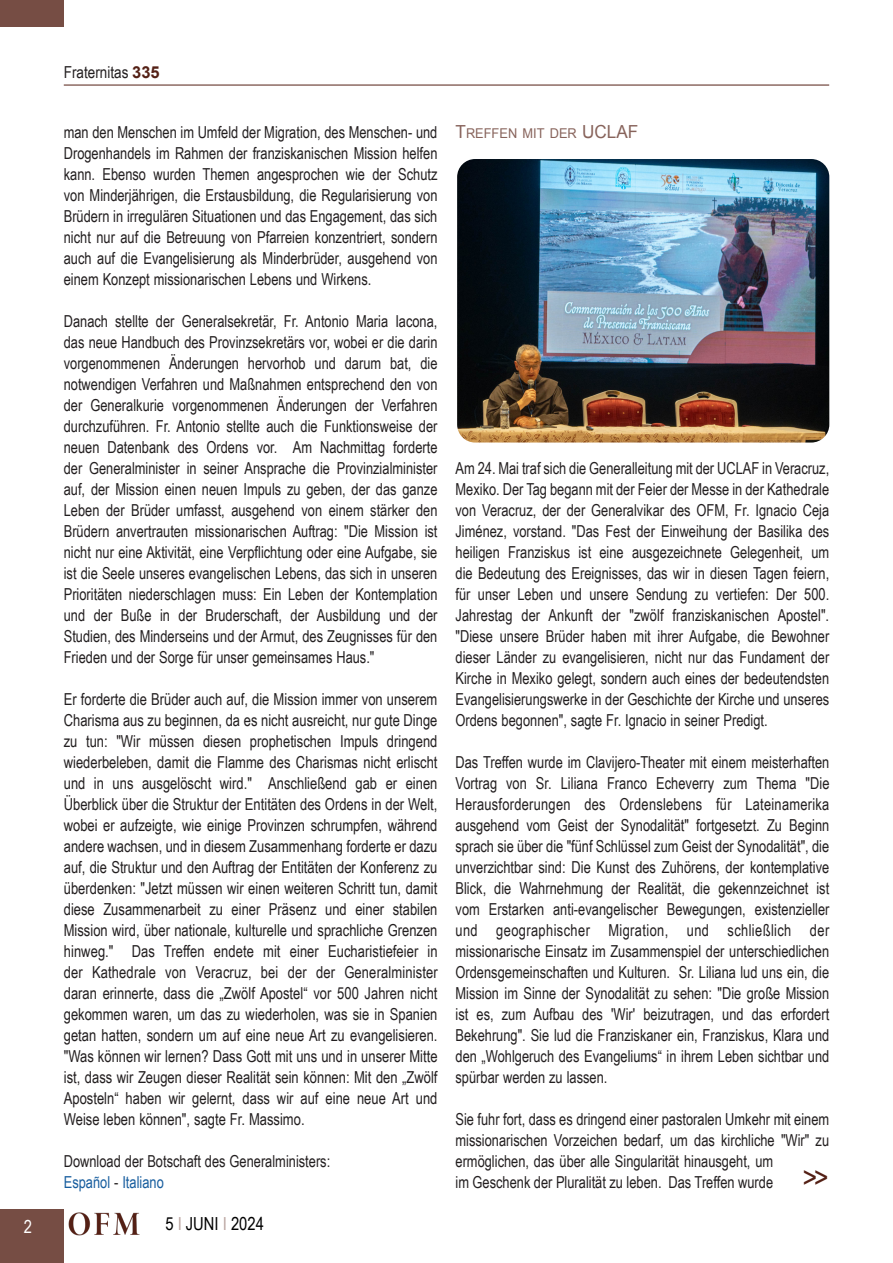
<style>
.page{position:relative;width:893px;height:1263px;background:#fff}
.page>*{position:absolute;margin:0;border:0;box-sizing:border-box;transform-origin:0 0}
.Testo_sinEspacio{font:30px "Arial Narrow";color:#542015}
.t1{font:18px "Arial Narrow";color:#000}
.t2{font:18px "Arial Narrow";color:#fff}
.Titolo{font:16.5px/21px "Arial Narrow";color:#231f20;text-align:justify;scale:.95 1}
.Titolo-2{font:16.5px/21px "Arial Narrow";color:#231f20;text-align:justify;scale:.96 1}
.Titolo-3{font:16.5px "Arial Narrow";color:#175d9e;scale:.95 1}
.Titolo-4{font:16.5px "Arial Narrow";color:#231f20}
.Titolo_piccolo{font:13.5px "Arial";color:#87635b;scale:.95 1}
.s1{font-family:"Arial";font-weight:700;color:#542015}
.s2{color:#231f20}
.s3{color:#bba6a1}
.s4{font-size:18px}
</style>
<div class="page">
<div style="left:0;top:1209px;width:64px;height:54px;background:#764d44"></div>
<hr style="left:64px;top:85px;width:765px;height:1px;background:#542015">
<div style="left:0;top:0;width:64px;height:27px;background:#764d44"></div>
<img style="left:69px;top:1212px;width:71px;height:24px">
<img style="left:457px;top:159px;width:372px;height:283px">
<p class="t2" style="left:24px;top:1213px;width:10px">2</p>
<p class="Titolo-4" style="left:64px;top:60px;width:97px">Fraternitas <span class="s1">335</span></p>
<p class="Titolo" style="left:64px;top:121px;width:395px">man den Menschen im Umfeld der Migration, des Menschen- und Drogenhandels im Rahmen der franziskanischen Mission helfen kann. Ebenso wurden Themen angesprochen wie der Schutz von Minderjährigen, die Erstausbildung, die Regularisierung von Brüdern in irregulären Situationen und das Engagement, das sich nicht nur auf die Betreuung von Pfarreien konzentriert, sondern auch auf die Evangelisierung als Minderbrüder, ausgehend von einem Konzept missionarischen Lebens und Wirkens.</p>
<p class="Titolo" style="left:64px;top:310px;width:395px">Danach stellte der Generalsekretär, Fr. Antonio Maria Iacona, das neue Handbuch des Provinzsekretärs vor, wobei er die darin vorgenommenen Änderungen hervorhob und darum bat, die notwendigen Verfahren und Maßnahmen entsprechend den von der Generalkurie vorgenommenen Änderungen der Verfahren durchzuführen. Fr. Antonio stellte auch die Funktionsweise der neuen Datenbank des Ordens vor. Am Nachmittag forderte der Generalminister in seiner Ansprache die Provinzialminister auf, der Mission einen neuen Impuls zu geben, der das ganze Leben der Brüder umfasst, ausgehend von einem stärker den Brüdern anvertrauten missionarischen Auftrag: "Die Mission ist nicht nur eine Aktivität, eine Verpflichtung oder eine Aufgabe, sie ist die Seele unseres evangelischen Lebens, das sich in unseren Prioritäten niederschlagen muss: Ein Leben der Kontemplation und der Buße in der Bruderschaft, der Ausbildung und der Studien, des Minderseins und der Armut, des Zeugnisses für den Frieden und der Sorge für unser gemeinsames Haus."</p>
<p class="Titolo-2" style="left:64px;top:688px;width:391px">Er forderte die Brüder auch auf, die Mission immer von unserem Charisma aus zu beginnen, da es nicht ausreicht, nur gute Dinge zu tun: "Wir müssen diesen prophetischen Impuls dringend wiederbeleben, damit die Flamme des Charismas nicht erlischt und in uns ausgelöscht wird." Anschließend gab er einen Überblick über die Struktur der Entitäten des Ordens in der Welt, wobei er aufzeigte, wie einige Provinzen schrumpfen, während andere wachsen, und in diesem Zusammenhang forderte er dazu auf, die Struktur und den Auftrag der Entitäten der Konferenz zu überdenken: "Jetzt müssen wir einen weiteren Schritt tun, damit diese Zusammenarbeit zu einer Präsenz und einer stabilen Mission wird, über nationale, kulturelle und sprachliche Grenzen hinweg." Das Treffen endete mit einer Eucharistiefeier in der Kathedrale von Veracruz, bei der der Generalminister daran erinnerte, dass die „Zwölf Apostel“ vor 500 Jahren nicht gekommen waren, um das zu wiederholen, was sie in Spanien getan hatten, sondern um auf eine neue Art zu evangelisieren. "Was können wir lernen? Dass Gott mit uns und in unserer Mitte ist, dass wir Zeugen dieser Realität sein können: Mit den „Zwölf Aposteln“ haben wir gelernt, dass wir auf eine neue Art und Weise leben können", sagte Fr. Massimo.</p>
<p class="Titolo" style="left:64px;top:1150px;width:282px">Download der Botschaft des Generalministers:</p>
<p class="Titolo-3" style="left:64px;top:1170px;width:107px">Español <span class="s2">-</span> Italiano</p>
<p class="t1" style="left:165px;top:1210px;width:100px">5 <span class="s3">I</span> JUNI <span class="s3">I</span> 2024</p>
<p class="Titolo_piccolo" style="left:456px;top:124px;width:171px"><span class="s4">T</span>REFFEN MIT DER <span class="s4">UCLAF</span></p>
<p class="Titolo" style="left:456px;top:457px;width:395px">Am 24. Mai traf sich die Generalleitung mit der UCLAF in Veracruz, Mexiko. Der Tag begann mit der Feier der Messe in der Kathedrale von Veracruz, der der Generalvikar des OFM, Fr. Ignacio Ceja Jiménez, vorstand. "Das Fest der Einweihung der Basilika des heiligen Franziskus ist eine ausgezeichnete Gelegenheit, um die Bedeutung des Ereignisses, das wir in diesen Tagen feiern, für unser Leben und unsere Sendung zu vertiefen: Der 500.<br>Jahrestag der Ankunft der "zwölf franziskanischen Apostel". "Diese unsere Brüder haben mit ihrer Aufgabe, die Bewohner dieser Länder zu evangelisieren, nicht nur das Fundament der Kirche in Mexiko gelegt, sondern auch eines der bedeutendsten Evangelisierungswerke in der Geschichte der Kirche und unseres Ordens begonnen", sagte Fr. Ignacio in seiner Predigt.</p>
<p class="Titolo" style="left:456px;top:751px;width:395px">Das Treffen wurde im Clavijero-Theater mit einem meisterhaften Vortrag von Sr. Liliana Franco Echeverry zum Thema "Die Herausforderungen des Ordenslebens für Lateinamerika ausgehend vom Geist der Synodalität" fortgesetzt. Zu Beginn sprach sie über die "fünf Schlüssel zum Geist der Synodalität", die unverzichtbar sind: Die Kunst des Zuhörens, der kontemplative Blick, die Wahrnehmung der Realität, die gekennzeichnet ist vom Erstarken anti-evangelischer Bewegungen, existenzieller und geographischer Migration, und schließlich der missionarische Einsatz im Zusammenspiel der unterschiedlichen Ordensgemeinschaften und Kulturen. Sr. Liliana lud uns ein, die Mission im Sinne der Synodalität zu sehen: "Die große Mission ist es, zum Aufbau des 'Wir' beizutragen, und das erfordert Bekehrung". Sie lud die Franziskaner ein, Franziskus, Klara und den „Wohlgeruch des Evangeliums“ in ihrem Leben sichtbar und spürbar werden zu lassen.</p>
<p class="Titolo" style="left:456px;top:1108px;width:395px;text-align:left">Sie fuhr fort, dass es dringend einer pastoralen Umkehr mit einem missionarischen Vorzeichen bedarf, um das kirchliche "Wir" zu ermöglichen, das über alle Singularität hinausgeht, um<br>im Geschenk der Pluralität zu leben. Das Treffen wurde</p>
<p class="Testo_sinEspacio" style="left:803px;top:1155px;width:27px">&gt;&gt;</p>
</div>
